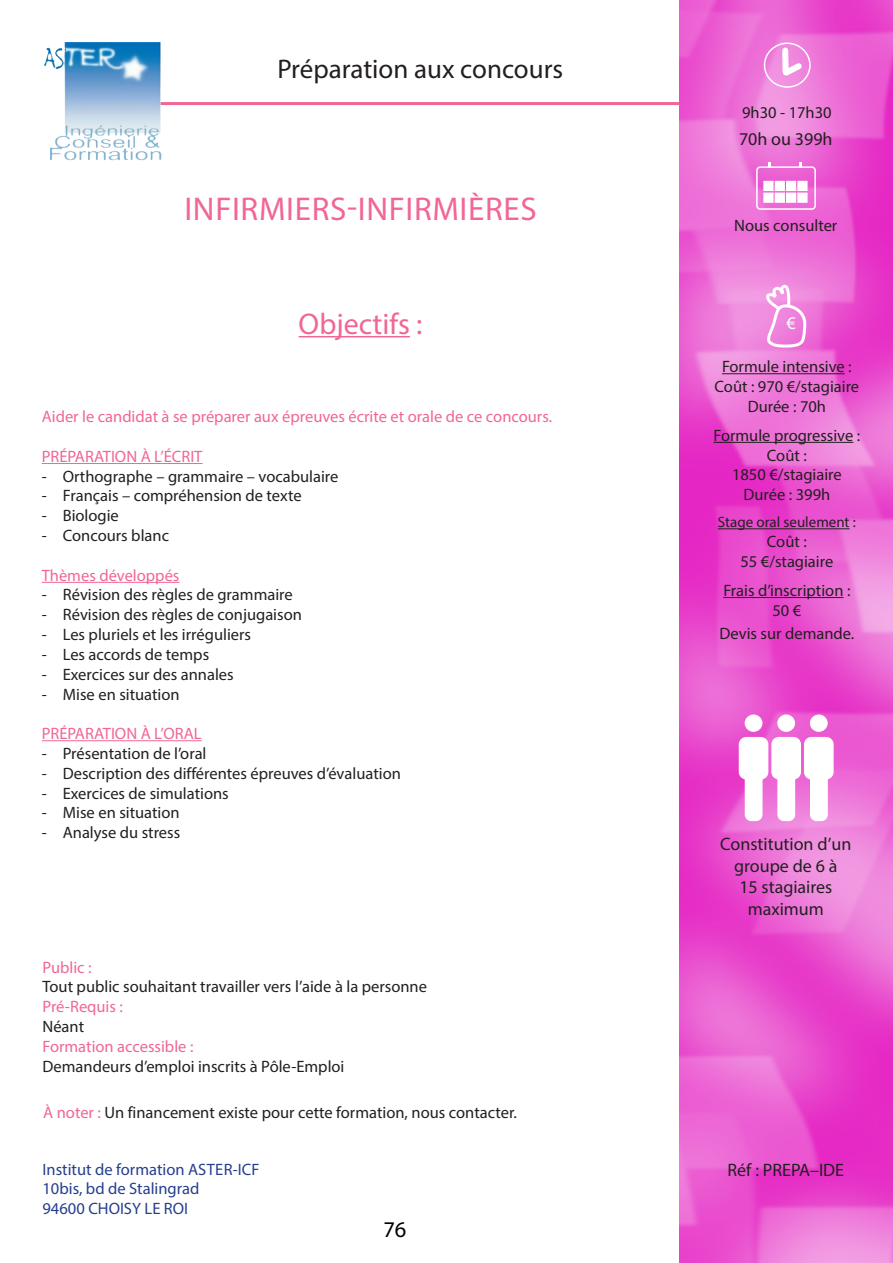
<style>
.page{position:relative;width:893px;height:1263px;background:#fff}
.page>*{position:absolute;margin:0;border:0;box-sizing:border-box;transform-origin:0 0}
.Titreconcours{font:33px "Myriad Pro";letter-spacing:.02em;color:#f16697}
.Sous-titre{font:30px "Myriad Pro";color:#f16697}
.t1{font:27px "Myriad Pro";color:#231f20}
.t2{font:22.5px "Myriad Pro";color:#000}
.Important{font:18px/21.6px "Myriad Pro";color:#231f20;text-align:center}
.t3{font:18px "Myriad Pro";color:#fff}
.texte-objectif{font:16.5px "Myriad Pro";color:#231f20}
.Notes{font:16.5px/19.8px "Myriad Pro";color:#231f20;text-align:center}
.texte-objectif-2{font:16.5px "Myriad Pro";color:#f16697}
.t4{font:16.5px/19.8px "Myriad Pro";color:#253f8e}
.Notes-2{font:16.5px "Myriad Pro";color:#f16697}
.Dates{font:16.5px "Myriad Pro";color:#231f20}
.t5{font:15px "Myriad Pro";color:#231f20}
.s1{color:#f16697}
</style>
<div class="page">
<img style="left:679px;top:0;width:214px;height:1263px">
<div style="left:764px;top:43px;width:47px;height:45px;border:2px solid #fff;border-radius:50%"></div>
<svg style="left:778px;top:44px;width:29px;height:37px"></svg>
<svg style="left:766px;top:286px;width:42px;height:64px"></svg>
<div style="left:756px;top:166px;width:60px;height:44px;border:2px solid #fff;border-radius:3px"></div>
<div style="left:764px;top:182px;width:9px;height:8px;background:#fff"></div>
<div style="left:763px;top:181px;width:10px;height:10px;border:2px solid #fff"></div>
<div style="left:775px;top:182px;width:9px;height:8px;background:#fff"></div>
<div style="left:775px;top:181px;width:10px;height:10px;border:2px solid #fff"></div>
<div style="left:787px;top:182px;width:8px;height:8px;background:#fff"></div>
<div style="left:798px;top:182px;width:9px;height:8px;background:#fff"></div>
<div style="left:797px;top:181px;width:10px;height:10px;border:2px solid #fff"></div>
<div style="left:764px;top:193px;width:9px;height:9px;background:#fff"></div>
<div style="left:763px;top:193px;width:10px;height:10px;border:2px solid #fff"></div>
<div style="left:775px;top:193px;width:9px;height:9px;background:#fff"></div>
<div style="left:775px;top:193px;width:10px;height:10px;border:2px solid #fff"></div>
<div style="left:787px;top:193px;width:8px;height:9px;background:#fff"></div>
<div style="left:786px;top:193px;width:10px;height:10px;border:2px solid #fff"></div>
<div style="left:798px;top:193px;width:9px;height:9px;background:#fff"></div>
<div style="left:797px;top:193px;width:10px;height:10px;border:2px solid #fff"></div>
<div style="left:745px;top:715px;width:17px;height:16px;background:#fff;border-radius:50%"></div>
<div style="left:745px;top:714px;width:17px;height:18px;border:2px solid #fff;border-radius:50%"></div>
<div style="left:778px;top:715px;width:16px;height:16px;background:#fff;border-radius:50%"></div>
<div style="left:777px;top:714px;width:18px;height:18px;border:2px solid #fff;border-radius:50%"></div>
<div style="left:811px;top:715px;width:16px;height:16px;background:#fff;border-radius:50%"></div>
<div style="left:810px;top:714px;width:18px;height:18px;border:2px solid #fff;border-radius:50%"></div>
<svg style="left:738px;top:736px;width:96px;height:86px"></svg>
<hr style="left:121px;top:102px;width:558px;height:3px;background:#f16697">
<img style="left:44px;top:43px;width:117px;height:118px">
<hr style="left:722px;top:373px;width:123px;height:1px;background:#231f20">
<hr style="left:713px;top:442px;width:140px;height:1px;background:#231f20">
<hr style="left:718px;top:528px;width:132px;height:1px;background:#231f20">
<hr style="left:723px;top:597px;width:120px;height:1px;background:#231f20">
<hr style="left:299px;top:336px;width:111px;height:1px;background:#f16697">
<hr style="left:42px;top:463px;width:161px;height:1px;background:#f16697">
<hr style="left:42px;top:582px;width:137px;height:1px;background:#f16697">
<hr style="left:42px;top:740px;width:160px;height:1px;background:#f16697">
<h3 class="t1" style="left:277px;top:52px;width:287px">Préparation aux concours</h3>
<p class="Titreconcours" style="left:184px;top:189px;width:354px">INFIRMIERS-INFIRMIÈRES</p>
<p class="Sous-titre" style="left:299px;top:305px;width:125px">Objectifs :</p>
<p class="texte-objectif-2" style="left:42px;top:407px;width:512px">Aider le candidat à se préparer aux épreuves écrite et orale de ce concours.</p>
<p class="texte-objectif-2" style="left:42px;top:446px;width:162px">PRÉPARATION À L’ÉCRIT</p>
<p class="texte-objectif" style="left:42px;top:466px;width:298px">- Orthographe – grammaire – vocabulaire</p>
<p class="texte-objectif" style="left:42px;top:486px;width:261px">- Français – compréhension de texte</p>
<p class="texte-objectif" style="left:42px;top:506px;width:79px">- Biologie</p>
<p class="texte-objectif" style="left:42px;top:525px;width:129px">- Concours blanc</p>
<p class="texte-objectif-2" style="left:42px;top:565px;width:139px">Thèmes développés</p>
<p class="texte-objectif" style="left:42px;top:585px;width:252px">- Révision des règles de grammaire</p>
<p class="texte-objectif" style="left:42px;top:605px;width:262px">- Révision des règles de conjugaison</p>
<p class="texte-objectif" style="left:42px;top:624px;width:211px">- Les pluriels et les irréguliers</p>
<p class="texte-objectif" style="left:42px;top:644px;width:169px">- Les accords de temps</p>
<p class="texte-objectif" style="left:42px;top:664px;width:193px">- Exercices sur des annales</p>
<p class="texte-objectif" style="left:42px;top:684px;width:139px">- Mise en situation</p>
<p class="texte-objectif-2" style="left:42px;top:723px;width:161px">PRÉPARATION À L’ORAL</p>
<p class="texte-objectif" style="left:42px;top:743px;width:166px">- Présentation de l’oral</p>
<p class="texte-objectif" style="left:42px;top:763px;width:361px">- Description des différentes épreuves d’évaluation</p>
<p class="texte-objectif" style="left:42px;top:783px;width:189px">- Exercices de simulations</p>
<p class="texte-objectif" style="left:42px;top:803px;width:139px">- Mise en situation</p>
<p class="texte-objectif" style="left:42px;top:822px;width:140px">- Analyse du stress</p>
<p class="Notes-2" style="left:43px;top:957px;width:51px">Public :</p>
<p class="Notes" style="left:43px;top:976px;width:386px">Tout public souhaitant travailler vers l’aide à la personne</p>
<p class="Notes-2" style="left:43px;top:996px;width:82px">Pré-Requis :</p>
<p class="Notes" style="left:43px;top:1016px;width:43px">Néant</p>
<p class="Notes-2" style="left:43px;top:1036px;width:152px">Formation accessible :</p>
<p class="Notes" style="left:43px;top:1056px;width:303px">Demandeurs d’emploi inscrits à Pôle-Emploi</p>
<p class="Notes" style="left:43px;top:1103px;width:475px"><span class="s1">À noter :</span> Un financement existe pour cette formation, nous contacter.</p>
<p class="t4" style="left:43px;top:1159px;width:218px">Institut de formation ASTER-ICF<br>10bis, bd de Stalingrad<br>94600 CHOISY LE ROI</p>
<h3 class="t2" style="left:383px;top:1216px;width:24px">76</h3>
<p class="Notes" style="left:742px;top:102px;width:91px">9h30 - 17h30</p>
<p class="Important" style="left:739px;top:128px;width:95px">70h ou 399h</p>
<p class="Dates" style="left:734px;top:215px;width:105px">Nous consulter</p>
<p class="t3" style="left:786px;top:312px;width:11px">€</p>
<p class="Notes" style="left:714px;top:356px;width:146px">Formule intensive :<br>Coût : 970 €/stagiaire<br>Durée : 70h</p>
<p class="Notes" style="left:713px;top:425px;width:148px">Formule progressive :<br>Coût :<br>1850 €/stagiaire<br>Durée : 399h</p>
<p class="t5" style="left:718px;top:513px;width:139px">Stage oral seulement :</p>
<p class="Notes" style="left:740px;top:531px;width:94px">Coût :<br>55 €/stagiaire</p>
<p class="Notes" style="left:723px;top:580px;width:129px">Frais d’inscription :<br>50 €</p>
<p class="Notes" style="left:719px;top:624px;width:136px">Devis sur demande.</p>
<p class="Important" style="left:720px;top:833px;width:133px">Constitution d’un groupe de 6 à<br>15 stagiaires maximum</p>
<p class="Important" style="left:727px;top:1158px;width:118px">Réf : PREPA–IDE</p>
</div>
